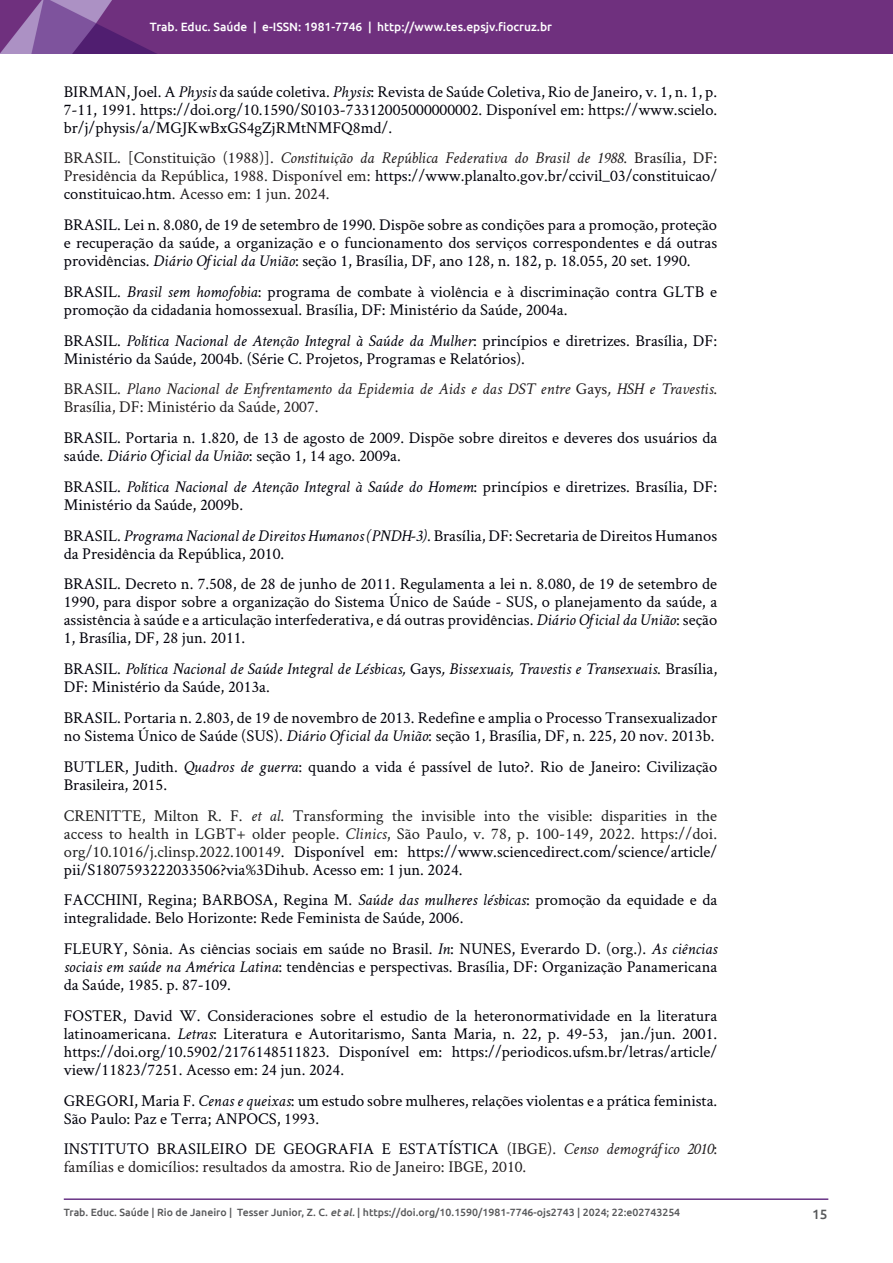
<style>
.page{position:relative;width:893px;height:1263px;background:#fff}
.page>*{position:absolute;margin:0;border:0;box-sizing:border-box;transform-origin:0 0}
.t1{font:16.5px/18px "Crimson Text";color:#00000a}
.t2{font:16.5px/18px "Crimson Text";color:#231f20;text-align:justify}
.t3{font:16.5px/18px "Crimson Text";color:#212121;text-align:justify}
.t4{font:italic 16.5px/18px "Crimson Text";color:#00000a}
.t5{font:italic 16.5px/18px "Crimson Text";color:#231f20}
.t6{font:500 13.5px "Ubuntu";color:#57585a}
.t7{font:500 12px "Ubuntu";color:#fff}
.t8{font:500 10.5px "Ubuntu";color:#57585a}
.s1{font-style:italic}
.s2{color:#00000a}
.s3{font-style:normal}
</style>
<div class="page">
<hr style="left:64px;top:1198px;width:764px;height:2px;background:#693486">
<img style="left:0;top:0;width:893px;height:53px">
<p class="t7" style="left:150px;top:19px;width:404px">Trab. Educ. Saúde | e-ISSN: 1981-7746 | http://www.tes.epsjv.fiocruz.br</p>
<p class="t1" style="left:64px;top:82px;width:655px;text-align:justify">BIRMAN, Joel. A <span class="s1">Physis</span> da saúde coletiva. <span class="s1">Physis</span>: Revista de Saúde Coletiva, Rio de Janeiro, v. 1, n. 1, p.<br>7-11, 1991. https://doi.org/10.1590/S0103-73312005000000002. Disponível em: https://www.scielo. br/j/physis/a/MGJKwBxGS4gZjRMtNMFQ8md/.</p>
<p class="t2" style="left:64px;top:148px;width:655px">BRASIL. [Constituição (1988)]. <span class="s1">Constituição da República Federativa do Brasil de 1988</span>. Brasília, DF:<br>Presidência da República, 1988. Disponível em: <span class="s2">https://www.planalto.gov.br/ccivil_03/constituicao/ constituicao.htm</span>. Acesso em: 1 jun. 2024.</p>
<p class="t1" style="left:64px;top:215px;width:655px;text-align:justify">BRASIL. Lei n. 8.080, de 19 de setembro de 1990. Dispõe sobre as condições para a promoção, proteção e recuperação da saúde, a organização e o funcionamento dos serviços correspondentes e dá outras providências. <span class="s1">Diário Oficial da União</span>: seção 1, Brasília, DF, ano 128, n. 182, p. 18.055, 20 set. 1990.</p>
<p class="t1" style="left:64px;top:282px;width:655px">BRASIL. <span class="s1">Brasil sem homofobia</span>: programa de combate à violência e à discriminação contra GLTB e promoção da cidadania homossexual. Brasília, DF: Ministério da Saúde, 2004a.</p>
<p class="t1" style="left:64px;top:331px;width:655px">BRASIL. <span class="s1">Política Nacional de Atenção Integral à Saúde da Mulher</span>: princípios e diretrizes. Brasília, DF:<br>Ministério da Saúde, 2004b. (Série C. Projetos, Programas e Relatórios).</p>
<p class="t5" style="left:64px;top:380px;width:655px"><span class="s3">BRASIL.</span> Plano Nacional de Enfrentamento da Epidemia de Aids e das DST entre <span class="s3">Gays</span>, HSH e Travestis<span class="s3">.<br>Brasília, DF: Ministério da Saúde, 2007.</span></p>
<p class="t1" style="left:64px;top:428px;width:655px">BRASIL. Portaria n. 1.820, de 13 de agosto de 2009. Dispõe sobre direitos e deveres dos usuários da saúde. <span class="s1">Diário Oficial da União</span>: seção 1, 14 ago. 2009a.</p>
<p class="t1" style="left:64px;top:477px;width:655px">BRASIL. <span class="s1">Política Nacional de Atenção Integral à Saúde do Homem</span>: princípios e diretrizes. Brasília, DF:<br>Ministério da Saúde, 2009b.</p>
<p class="t1" style="left:64px;top:526px;width:655px">BRASIL. <span class="s1">Programa Nacional de Direitos Humanos (PNDH-3)</span>. Brasília, DF: Secretaria de Direitos Humanos da Presidência da República, 2010.</p>
<p class="t1" style="left:64px;top:575px;width:655px;text-align:justify">BRASIL. Decreto n. 7.508, de 28 de junho de 2011. Regulamenta a lei n. 8.080, de 19 de setembro de 1990, para dispor sobre a organização do Sistema Único de Saúde - SUS, o planejamento da saúde, a assistência à saúde e a articulação interfederativa, e dá outras providências. <span class="s1">Diário Oficial da União</span>: seção 1, Brasília, DF, 28 jun. 2011.</p>
<p class="t4" style="left:64px;top:660px;width:655px"><span class="s3">BRASIL.</span> Política Nacional de Saúde Integral de Lésbicas, <span class="s3">Gays</span>, Bissexuais, Travestis e Transexuais<span class="s3">. Brasília,<br>DF: Ministério da Saúde, 2013a.</span></p>
<p class="t1" style="left:64px;top:708px;width:655px">BRASIL. Portaria n. 2.803, de 19 de novembro de 2013. Redefine e amplia o Processo Transexualizador no Sistema Único de Saúde (SUS). <span class="s1">Diário Oficial da União</span>: seção 1, Brasília, DF, n. 225, 20 nov. 2013b.</p>
<p class="t1" style="left:64px;top:757px;width:655px">BUTLER, Judith. <span class="s1">Quadros de guerra</span>: quando a vida é passível de luto?. Rio de Janeiro: Civilização<br>Brasileira, 2015.</p>
<p class="t3" style="left:64px;top:806px;width:655px">CRENITTE, Milton R. F. <span class="s1">et al</span>. Transforming the invisible into the visible: disparities in the access to health in LGBT+ older people. <span class="s1">Clinics</span>, São Paulo, v. 78, p. 100-149, 2022. https://doi. org/10.1016/j.clinsp.2022.100149<span class="s2">. Disponível em: https://www.sciencedirect.com/science/article/ pii/S1807593222033506?via%3Dihub. Acesso em: 1 jun. 2024.</span></p>
<p class="t1" style="left:64px;top:890px;width:655px">FACCHINI, Regina; BARBOSA, Regina M. <span class="s1">Saúde das mulheres lésbicas</span>: promoção da equidade e da integralidade. Belo Horizonte: Rede Feminista de Saúde, 2006.</p>
<p class="t1" style="left:64px;top:939px;width:655px;text-align:justify">FLEURY, Sônia. As ciências sociais em saúde no Brasil. <span class="s1">In</span>: NUNES, Everardo D. (org.). <span class="s1">As ciências sociais em saúde na América Latina</span>: tendências e perspectivas. Brasília, DF: Organização Panamericana da Saúde, 1985. p. 87-109.</p>
<p class="t1" style="left:64px;top:1006px;width:655px;text-align:justify">FOSTER, David W. Consideraciones sobre el estudio de la heteronormatividade en la literatura latinoamericana. <span class="s1">Letras</span>: Literatura e Autoritarismo, Santa Maria, n. 22, p. 49-53, jan./jun. 2001. https://doi.org/10.5902/2176148511823. Disponível em: https://periodicos.ufsm.br/letras/article/ view/11823/7251. Acesso em: 24 jun. 2024.</p>
<p class="t1" style="left:64px;top:1091px;width:655px">GREGORI, Maria F. <span class="s1">Cenas e queixas</span>: um estudo sobre mulheres, relações violentas e a prática feminista.<br>São Paulo: Paz e Terra; ANPOCS, 1993.</p>
<p class="t2" style="left:64px;top:1139px;width:655px"><span class="s2">INSTITUTO BRASILEIRO DE GEOGRAFIA E ESTATÍSTICA</span> (IBGE). <span class="s1">Censo demográfico 2010</span>: famílias e domicílios: resultados da amostra. Rio de Janeiro: IBGE, 2010.</p>
<p class="t8" style="left:64px;top:1206px;width:618px">Trab. Educ. Saúde | Rio de Janeiro | Tesser Junior, Z. C. <span class="s1">etal.</span>| https://doi.org/10.1590/1981-7746-ojs2743 | 2024; 22:e02743254</p>
<p class="t6" style="left:812px;top:1205px;width:17px">15</p>
</div>
